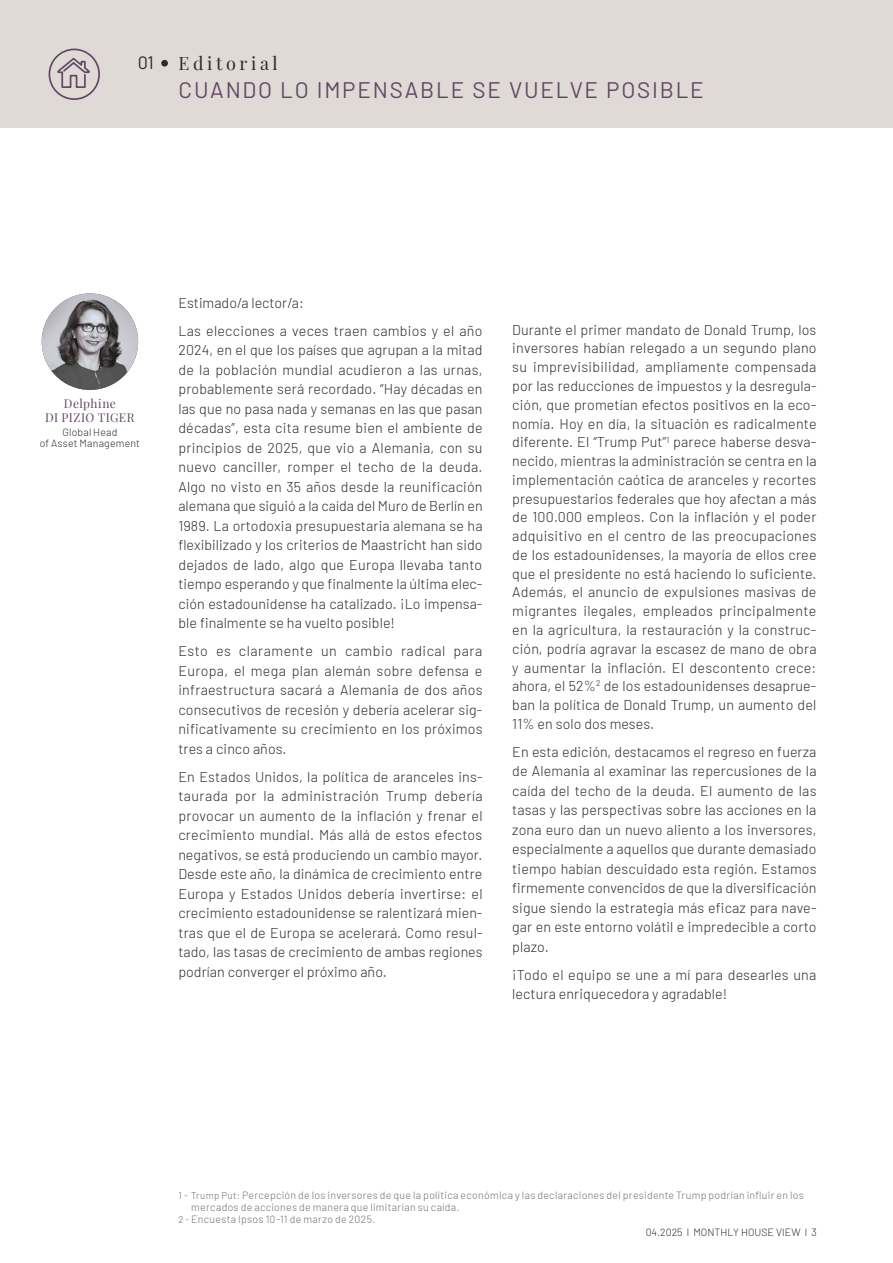
<style>
.page{position:relative;width:893px;height:1263px;background:#fff}
.page>*{position:absolute;margin:0;border:0;box-sizing:border-box;transform-origin:0 0}
.t1{font:22.5px "Barlow";letter-spacing:.08em;color:#624865}
.t2{font:18px "Playfair Display";letter-spacing:.2em;color:#2a2c30}
.t3{font:18px "Barlow";color:#2a2c30}
.t4{font:300 14.25px/19.5px "Barlow";letter-spacing:.005em;color:#2a2c30;text-align:justify}
.t5{font:12px/14.5px "Playfair Display";letter-spacing:.03em;color:#624865;text-align:center}
.t6{font:300 10.5px "Barlow";letter-spacing:.03em;color:#706f6f}
.t7{font:300 10.5px/11.6px "Barlow";letter-spacing:.015em;color:#2a2c30;text-align:center}
.s1{font-size:9.75px}
</style>
<div class="page">
<div style="left:0;top:0;width:893px;height:128px;background:#dfdad5"></div>
<div style="left:161px;top:60px;width:7px;height:7px;background:#2a2c30;border-radius:50%"></div>
<img style="left:42px;top:293px;width:96px;height:97px;border-radius:47px">
<svg style="left:48px;top:48px;width:52px;height:52px"></svg>
<p class="t3" style="left:138px;top:50px;width:17px">01</p>
<p class="t2" style="left:179px;top:49px;width:101px">Editorial</p>
<h1 class="t1" style="left:179px;top:74px;width:527px">CUANDO LO IMPENSABLE SE VUELVE POSIBLE</h1>
<p class="t5" style="left:45px;top:395px;width:91px">Delphine<br>DI PIZIO TIGER</p>
<p class="t7" style="left:40px;top:425px;width:102px">Global Head<br>of Asset Management</p>
<p class="t4" style="left:178px;top:287px;width:306px;line-height:28px">Estimado/a lector/a:<br>Las elecciones a veces traen cambios y el año</p>
<p class="t4" style="left:178px;top:339px;width:306px">2024, en el que los países que agrupan a la mitad de la población mundial acudieron a las urnas, probablemente será recordado. “Hay décadas en las que no pasa nada y semanas en las que pasan décadas”, esta cita resume bien el ambiente de principios de 2025, que vio a Alemania, con su nuevo canciller, romper el techo de la deuda.<br>Algo no visto en 35 años desde la reunificación alemana que siguió a la caída del Muro de Berlín en 1989. La ortodoxia presupuestaria alemana se ha flexibilizado y los criterios de Maastricht han sido dejados de lado, algo que Europa llevaba tanto tiempo esperando y que finalmente la última elec&shy;ción estadounidense ha catalizado. ¡Lo impensa&shy;ble finalmente se ha vuelto posible!</p>
<p class="t4" style="left:178px;top:640px;width:306px">Esto es claramente un cambio radical para Europa, el mega plan alemán sobre defensa e infraestructura sacará a Alemania de dos años consecutivos de recesión y debería acelerar sig&shy;nificativamente su crecimiento en los próximos tres a cinco años.</p>
<p class="t4" style="left:178px;top:766px;width:306px">En Estados Unidos, la política de aranceles ins&shy;taurada por la administración Trump debería provocar un aumento de la inflación y frenar el crecimiento mundial. Más allá de estos efectos negativos, se está produciendo un cambio mayor.<br>Desde este año, la dinámica de crecimiento entre Europa y Estados Unidos debería invertirse: el crecimiento estadounidense se ralentizará mien&shy;tras que el de Europa se acelerará. Como resul&shy;tado, las tasas de crecimiento de ambas regiones podrían converger el próximo año.</p>
<p class="t4" style="left:512px;top:319px;width:306px;line-height:18.8px">Durante el primer mandato de Donald Trump, los inversores habían relegado a un segundo plano su imprevisibilidad, ampliamente compensada por las reducciones de impuestos y la desregula&shy;ción, que prometían efectos positivos en la eco&shy;nomía. Hoy en día, la situación es radicalmente diferente. El “Trump Put”<sup>1</sup> parece haberse desva&shy;necido, mientras la administración se centra en la implementación caótica de aranceles y recortes presupuestarios federales que hoy afectan a más de 100.000 empleos. Con la inflación y el poder adquisitivo en el centro de las preocupaciones de los estadounidenses, la mayoría de ellos cree que el presidente no está haciendo lo suficiente.<br>Además, el anuncio de expulsiones masivas de migrantes ilegales, empleados principalmente en la agricultura, la restauración y la construc&shy;ción, podría agravar la escasez de mano de obra y aumentar la inflación. El descontento crece: ahora, el 52%<sup>2</sup> de los estadounidenses desaprue&shy;ban la política de Donald Trump, un aumento del 11% en solo dos meses.</p>
<p class="t4" style="left:512px;top:741px;width:306px">En esta edición, destacamos el regreso en fuerza de Alemania al examinar las repercusiones de la caída del techo de la deuda. El aumento de las tasas y las perspectivas sobre las acciones en la zona euro dan un nuevo aliento a los inversores, especialmente a aquellos que durante demasiado tiempo habían descuidado esta región. Estamos firmemente convencidos de que la diversificación sigue siendo la estrategia más eficaz para nave&shy;gar en este entorno volátil e impredecible a corto plazo.</p>
<p class="t4" style="left:512px;top:964px;width:305px">¡Todo el equipo se une a mí para desearles una lectura enriquecedora y agradable!</p>
<p class="t6" style="left:178px;top:1187px;width:627px"><span class="s1">1 - Trump Put:</span> Percepción de los inversores de que la política económica y las declaraciones del presidente Trump podrían influir en los</p>
<p class="t6" style="left:191px;top:1199px;width:270px">mercados de acciones de manera que limitarían su caída.</p>
<p class="t6" style="left:178px;top:1211px;width:198px"><span class="s1">2 -</span> Encuesta Ipsos 10-11 de marzo de 2025.</p>
<p class="t7" style="left:646px;top:1226px;width:173px">04.2025 l MONTHLY HOUSE VIEW l 3</p>
</div>
